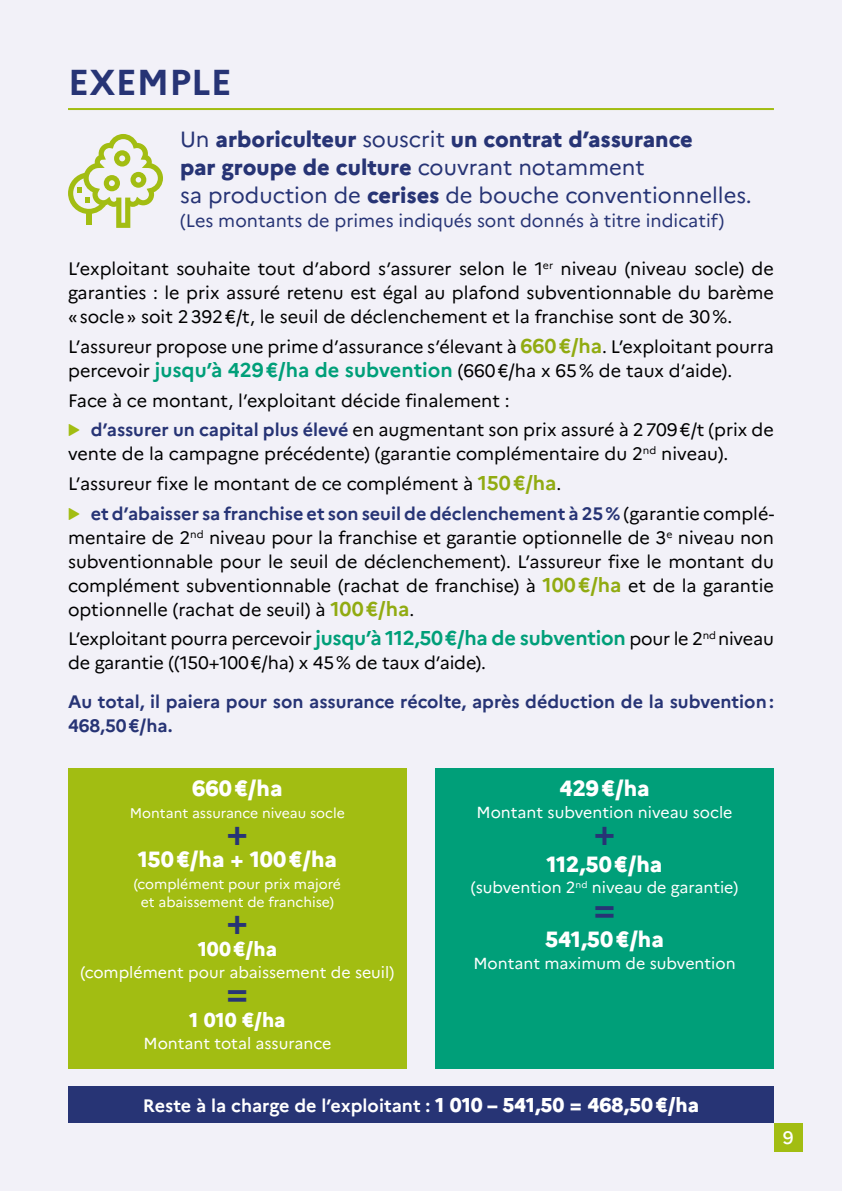
<style>
.page{position:relative;width:842px;height:1191px;background:#f2f1f8}
.page>*{position:absolute;margin:0;border:0;box-sizing:border-box;transform-origin:0 0}
.t1{font:700 36px "Marianne";color:#273475}
.t2{font:22px/28px "Marianne";color:#273475}
.t3{font:800 22px "Marianne";color:#fff}
.t4{font:800 20px "Marianne";color:#fff}
.t5{font:18px/24px "Marianne";color:#000}
.t6{font:700 18px/24px "Marianne";color:#273475}
.t7{font:18px "Marianne";color:#273475}
.t8{font:700 18px "Marianne";color:#fff}
.t9{font:500 18px "Marianne";color:#fff}
.t10{font:16px "Marianne";color:#fff}
.t11{font:14px/18px "Marianne";color:#fff;text-align:center}
.s1{font-weight:800}
.s2{font-weight:700;font-size:20px;color:#91ab11}
.s3{font-weight:700;font-size:20px;color:#009f79}
.s4{font-weight:700;color:#273475}
.s5{font-weight:800;font-size:20px}
</style>
<div class="page">
<hr style="left:68px;top:108px;width:706px;height:2px;background:#a2bd12">
<svg style="left:68px;top:134px;width:95px;height:94px"></svg>
<div style="left:68px;top:768px;width:339px;height:300px;background:#a2bd12"></div>
<div style="left:68px;top:1086px;width:706px;height:36px;background:#273475"></div>
<div style="left:435px;top:768px;width:339px;height:300px;background:#009f79"></div>
<div style="left:774px;top:1123px;width:28px;height:28px;background:#a2bd12"></div>
<h1 class="t1" style="left:68px;top:60px;width:165px">EXEMPLE</h1>
<p class="t2" style="left:180px;top:125px;width:573px">Un <span class="s1">arboriculteur</span> souscrit <span class="s1">un contrat d’assurance<br>par groupe de culture</span> couvrant notamment<br>sa production de <span class="s1">cerises</span> de bouche conventionnelles.</p>
<p class="t7" style="left:180px;top:210px;width:546px">(Les montants de primes indiqués sont donnés à titre indicatif)</p>
<p class="t5" style="left:68px;top:257px;width:707px;text-align:justify">L’exploitant souhaite tout d’abord s’assurer selon le 1<sup>er</sup> niveau (niveau socle) de garanties : le prix assuré retenu est égal au plafond subventionnable du barème «socle» soit 2392€/t, le seuil de déclenchement et la franchise sont de 30%.</p>
<p class="t5" style="left:68px;top:334px;width:707px">L’assureur propose une prime d’assurance s’élevant à <span class="s2">660€/ha</span>. L’exploitant pourra percevoir <span class="s3">jusqu’à 429€/ha de subvention</span> (660€/ha x 65% de taux d’aide).</p>
<p class="t5" style="left:91px;top:385px;width:685px;line-height:29.6px;text-indent:-23px">Face à ce montant, l’exploitant décide finalement :<br><span class="s4">d’assurer un capital plus élevé</span> en augmentant son prix assuré à 2709€/t (prix de</p>
<p class="t5" style="left:68px;top:439px;width:662px;line-height:29.6px">vente de la campagne précédente) (garantie complémentaire du 2<sup>nd</sup> niveau).<br>L’assureur fixe le montant de ce complément à <span class="s2">150€/ha</span>.</p>
<p class="t5" style="left:68px;top:501px;width:708px;text-align:justify;text-indent:23px"><span class="s4">et d’abaisser sa franchise et son seuil de déclenchement à 25%</span> (garantie complé&shy;mentaire de 2<sup>nd</sup> niveau pour la franchise et garantie optionnelle de 3<sup>e</sup> niveau non subventionnable pour le seuil de déclenchement). L’assureur fixe le montant du complément subventionnable (rachat de franchise) à <span class="s2">100€/ha</span> et de la garantie optionnelle (rachat de seuil) à <span class="s2">100€/ha</span>.</p>
<p class="t5" style="left:68px;top:627px;width:707px">L’exploitant pourra percevoir <span class="s3">jusqu’à 112,50€/ha de subvention</span> pour le 2<sup>nd</sup> niveau de garantie ((150+100€/ha) x 45% de taux d’aide).</p>
<p class="t6" style="left:68px;top:690px;width:707px">Au total, il paiera pour son assurance récolte, après déduction de la subvention:<br>468,50€/ha.</p>
<p class="t3" style="left:192px;top:775px;width:92px">660€/ha</p>
<p class="t11" style="left:130px;top:803px;width:216px">Montant assurance niveau socle</p>
<h1 class="t1" style="left:227px;top:810px;width:23px">+</h1>
<p class="t3" style="left:138px;top:846px;width:201px">150€/ha + 100€/ha</p>
<p class="t11" style="left:134px;top:875px;width:209px">(complément pour prix majoré et abaissement de franchise)</p>
<h1 class="t1" style="left:227px;top:899px;width:23px">+</h1>
<p class="t4" style="left:198px;top:937px;width:81px">100€/ha</p>
<p class="t10" style="left:80px;top:962px;width:316px">(complément pour abaissement de seuil)</p>
<h1 class="t1" style="left:227px;top:970px;width:23px">=</h1>
<p class="t4" style="left:189px;top:1008px;width:98px">1 010 €/ha</p>
<p class="t10" style="left:144px;top:1033px;width:189px">Montant total assurance</p>
<p class="t3" style="left:559px;top:775px;width:92px">429€/ha</p>
<p class="t10" style="left:476px;top:802px;width:257px">Montant subvention niveau socle</p>
<h1 class="t1" style="left:594px;top:810px;width:23px">+</h1>
<p class="t3" style="left:547px;top:850px;width:117px">112,50€/ha</p>
<p class="t10" style="left:471px;top:877px;width:269px">(subvention 2<sup>nd</sup> niveau de garantie)</p>
<h1 class="t1" style="left:594px;top:885px;width:23px">=</h1>
<p class="t3" style="left:545px;top:925px;width:120px">541,50€/ha</p>
<p class="t10" style="left:473px;top:953px;width:264px">Montant maximum de subvention</p>
<p class="t8" style="left:143px;top:1095px;width:558px">Reste à la charge de l’exploitant : <span class="s5">1 010 – 541,50 = 468,50€/ha</span></p>
<p class="t9" style="left:783px;top:1126px;width:12px">9</p>
</div>
